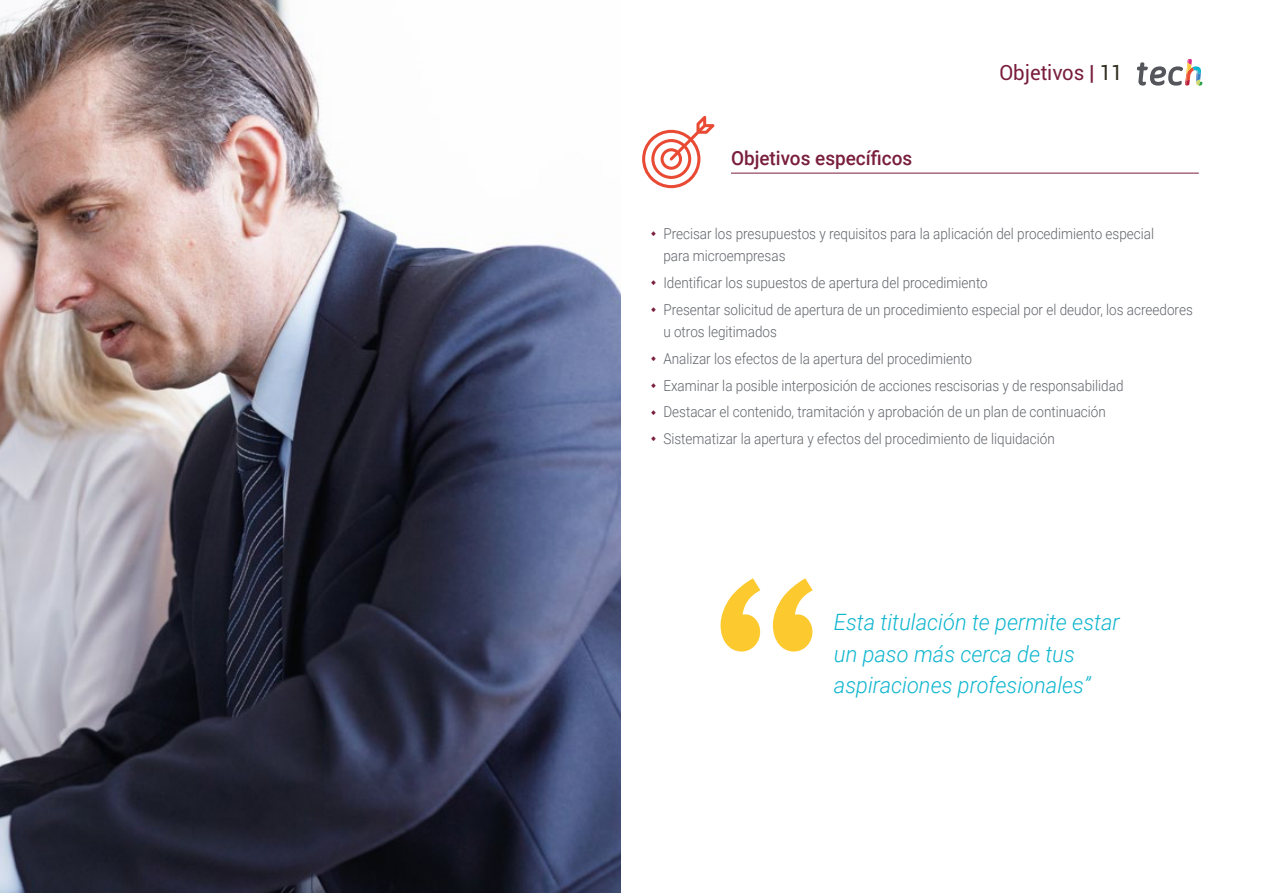
<style>
.page{position:relative;width:1263px;height:893px;background:#fff}
.page>*{position:absolute;margin:0;border:0;box-sizing:border-box;transform-origin:0 0}
.t1{font:italic 300 22.5px/31.5px "Roboto";color:#0fb6cf}
.t2{font:21px "Roboto";color:#791e3c}
.t3{font:500 19.5px "Roboto";color:#791e3c}
.t4{font:300 15px/26.7px "Roboto";color:#61646a;scale:.9 1}
.s1{color:#312e20}
</style>
<div class="page">
<hr style="left:731px;top:173px;width:468px;height:1px;background:#791e3c">
<svg style="left:642px;top:116px;width:72px;height:72px"></svg>
<svg style="left:1137px;top:59px;width:65px;height:27px"></svg>
<img style="left:0;top:0;width:621px;height:893px">
<svg style="left:720px;top:578px;width:93px;height:73px"></svg>
<h3 class="t3" style="left:731px;top:144px;width:183px">Objetivos específicos</h3>
<h2 class="t2" style="left:999px;top:57px;width:125px">Objetivos | <span class="s1">11</span></h2>
<p class="t4" style="left:663px;top:221px;width:547px;line-height:22.5px">Precisar los presupuestos y requisitos para la aplicación del procedimiento especial para microempresas</p>
<p class="t4" style="left:663px;top:269px;width:590px">Identificar los supuestos de apertura del procedimiento<br>Presentar solicitud de apertura de un procedimiento especial por el deudor, los acreedores</p>
<p class="t4" style="left:663px;top:318px;width:513px">u otros legitimados<br>Analizar los efectos de la apertura del procedimiento<br>Examinar la posible interposición de acciones rescisorias y de responsabilidad Destacar el contenido, tramitación y aprobación de un plan de continuación Sistematizar la apertura y efectos del procedimiento de liquidación</p>
<h1 class="t1" style="left:834px;top:606px;width:287px">Esta titulación te permite estar un paso más cerca de tus aspiraciones profesionales”</h1>
</div>
